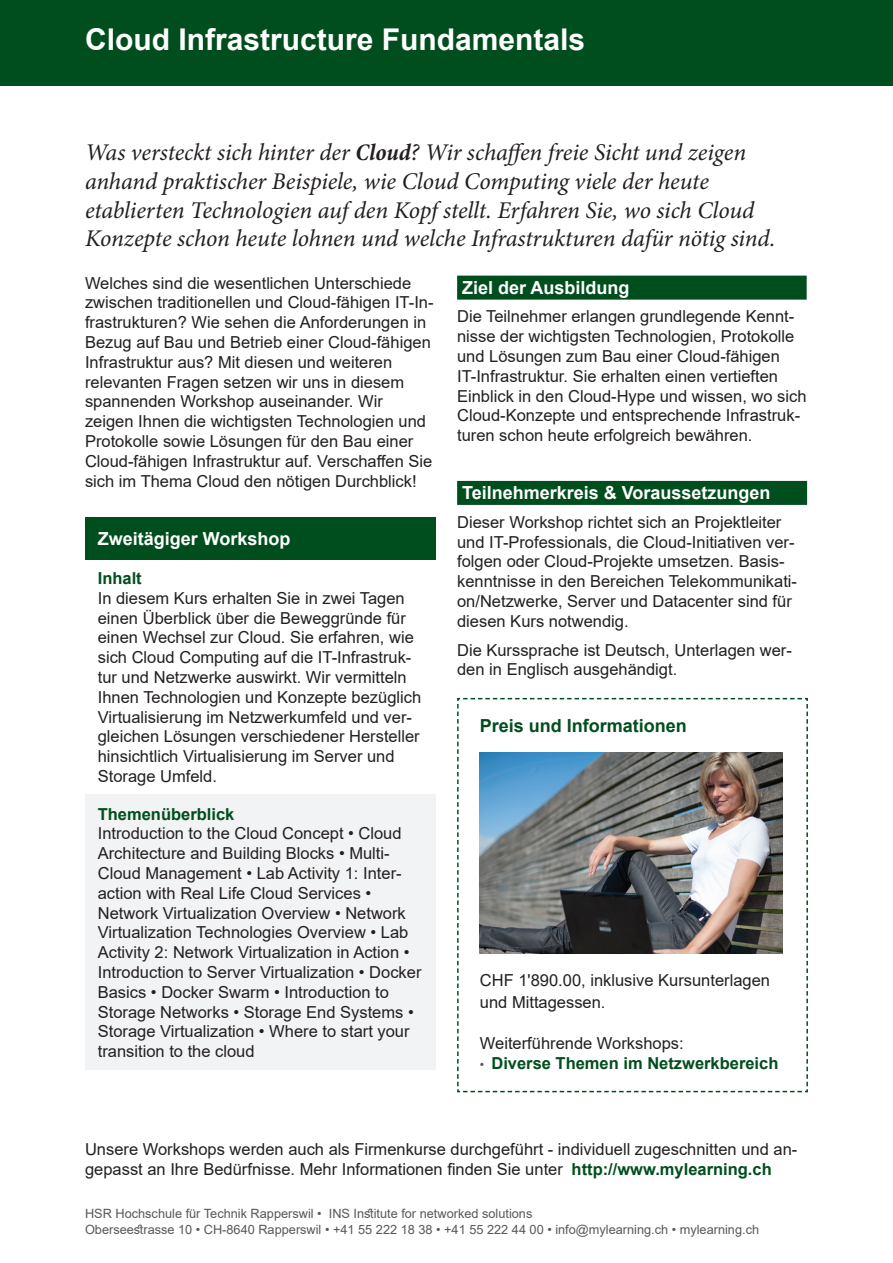
<style>
.page{position:relative;width:893px;height:1263px;background:#fff}
.page>*{position:absolute;margin:0;border:0;box-sizing:border-box;transform-origin:0 0}
.t1{font:700 30px "Arial";color:#fff}
.t2{font:italic 24px/28.8px "Minion Pro";letter-spacing:-.01em;color:#231f20}
.t3{font:700 18px "Arial";color:#fff}
.t4{font:700 18px "Arial";color:#004e1e}
.t5{font:16.5px/19.8px "Arial";color:#231f20}
.t6{font:700 16.5px "Arial";color:#004e1e}
.t7{font:12.75px/15.3px "Arial";color:#57585a}
.s1{font-weight:700;font-stretch:condensed}
</style>
<div class="page">
<div style="left:0;top:0;width:893px;height:85px;background:#004e1e"></div>
<svg style="left:457px;top:697px;width:351px;height:396px"></svg>
<img style="left:480px;top:752px;width:303px;height:202px">
<div style="left:457px;top:481px;width:350px;height:24px;background:#004e1e"></div>
<div style="left:457px;top:276px;width:350px;height:24px;background:#004e1e"></div>
<div style="left:85px;top:517px;width:351px;height:42px;background:#004e1e"></div>
<div style="left:85px;top:795px;width:351px;height:275px;background:#f2f3f4"></div>
<h1 class="t1" style="left:85px;top:18px;width:502px">Cloud Infrastructure Fundamentals</h1>
<p class="t2" style="left:85px;top:138px;width:692px">Was versteckt sich hinter der <span class="s1">Cloud</span>? Wir schaffen freie Sicht und zeigen anhand praktischer Beispiele, wie Cloud Computing viele der heute etablierten Technologien auf den Kopf stellt. Erfahren Sie, wo sich Cloud Konzepte schon heute lohnen und welche Infrastrukturen dafür nötig sind.</p>
<p class="t5" style="left:85px;top:273px;width:328px">Welches sind die wesentlichen Unterschiede</p>
<p class="t5" style="left:85px;top:312px;width:343px">frastrukturen? Wie sehen die Anforderungen in</p>
<p class="t5" style="left:85px;top:293px;width:350px">zwischen traditionellen und Cloud-fähigen IT-In-</p>
<p class="t5" style="left:85px;top:332px;width:349px">Bezug auf Bau und Betrieb einer Cloud-fähigen Infrastruktur aus? Mit diesen und weiteren relevanten Fragen setzen wir uns in diesem spannenden Workshop auseinander. Wir zeigen Ihnen die wichtigsten Technologien und Protokolle sowie Lösungen für den Bau einer Cloud-fähigen Infrastruktur auf. Verschaffen Sie sich im Thema Cloud den nötigen Durchblick!</p>
<p class="t3" style="left:98px;top:526px;width:194px">Zweitägiger Workshop</p>
<p class="t6" style="left:98px;top:567px;width:46px">Inhalt</p>
<p class="t5" style="left:98px;top:588px;width:318px">In diesem Kurs erhalten Sie in zwei Tagen einen Überblick über die Beweggründe für einen Wechsel zur Cloud. Sie erfahren, wie</p>
<p class="t5" style="left:98px;top:667px;width:310px">tur und Netzwerke auswirkt. Wir vermitteln</p>
<p class="t5" style="left:98px;top:647px;width:315px">sich Cloud Computing auf die IT-Infrastruk-</p>
<p class="t5" style="left:98px;top:687px;width:325px">Ihnen Technologien und Konzepte bezüglich</p>
<p class="t5" style="left:98px;top:727px;width:323px">gleichen Lösungen verschiedener Hersteller</p>
<p class="t5" style="left:98px;top:707px;width:316px">Virtualisierung im Netzwerkumfeld und ver-</p>
<p class="t5" style="left:98px;top:746px;width:298px">hinsichtlich Virtualisierung im Server und<br>Storage Umfeld.</p>
<p class="t6" style="left:98px;top:802px;width:138px">Themenüberblick</p>
<p class="t5" style="left:98px;top:824px;width:305px">Introduction to the Cloud Concept • Cloud</p>
<p class="t5" style="left:98px;top:843px;width:293px">Architecture and Building Blocks • Multi-</p>
<p class="t5" style="left:98px;top:863px;width:305px">Cloud Management • Lab Activity 1: Inter-</p>
<p class="t5" style="left:98px;top:883px;width:275px">action with Real Life Cloud Services •</p>
<p class="t5" style="left:98px;top:903px;width:325px">Network Virtualization Overview • Network Virtualization Technologies Overview • Lab Activity 2: Network Virtualization in Action • Introduction to Server Virtualization • Docker Basics • Docker Swarm • Introduction to Storage Networks • Storage End Systems • Storage Virtualization • Where to start your transition to the cloud</p>
<p class="t3" style="left:462px;top:275px;width:169px">Ziel der Ausbildung</p>
<p class="t5" style="left:457px;top:326px;width:339px">nisse der wichtigsten Technologien, Protokolle</p>
<p class="t5" style="left:457px;top:307px;width:339px">Die Teilnehmer erlangen grundlegende Kennt-</p>
<p class="t5" style="left:457px;top:346px;width:351px">und Lösungen zum Bau einer Cloud-fähigen<br>IT-Infrastruktur. Sie erhalten einen vertieften<br>Einblick in den Cloud-Hype und wissen, wo sich</p>
<p class="t5" style="left:457px;top:425px;width:297px">turen schon heute erfolgreich bewähren.</p>
<p class="t5" style="left:457px;top:406px;width:345px">Cloud-Konzepte und entsprechende Infrastruk-</p>
<p class="t3" style="left:462px;top:480px;width:310px">Teilnehmerkreis &amp; Voraussetzungen</p>
<p class="t5" style="left:457px;top:512px;width:326px">Dieser Workshop richtet sich an Projektleiter</p>
<p class="t5" style="left:457px;top:532px;width:339px">und IT-Professionals, die Cloud-Initiativen ver-</p>
<p class="t5" style="left:457px;top:551px;width:329px">folgen oder Cloud-Projekte umsetzen. Basis-</p>
<p class="t5" style="left:457px;top:571px;width:341px">kenntnisse in den Bereichen Telekommunikati-</p>
<p class="t5" style="left:457px;top:591px;width:336px">on/Netzwerke, Server und Datacenter sind für</p>
<p class="t5" style="left:457px;top:611px;width:173px">diesen Kurs notwendig.</p>
<p class="t5" style="left:457px;top:659px;width:222px">den in Englisch ausgehändigt.</p>
<p class="t5" style="left:457px;top:640px;width:336px">Die Kurssprache ist Deutsch, Unterlagen wer-</p>
<p class="t4" style="left:480px;top:713px;width:209px">Preis und Informationen</p>
<p class="t5" style="left:480px;top:969px;width:292px;line-height:21.6px">CHF '1 890.00, inklusive Kursunterlagen und Mittagessen.</p>
<p class="t5" style="left:480px;top:1033px;width:205px">Weiterführende Workshops:</p>
<p class="t6" style="left:491px;top:1051px;width:289px">Diverse Themen im Netzwerkbereich</p>
<p class="t7" style="left:480px;top:1057px;width:6px">•</p>
<p class="t5" style="left:85px;top:1139px;width:714px">Unsere Workshops werden auch als Firmenkurse durchgeführt - individuell zugeschnitten und an-</p>
<p class="t5" style="left:85px;top:1159px;width:479px">gepasst an Ihre Bedürfnisse. Mehr Informationen finden Sie unter</p>
<p class="t6" style="left:572px;top:1157px;width:202px">http://www.mylearning.ch</p>
<p class="t7" style="left:85px;top:1206px;width:676px">HSR Hochschule für Technik Rapperswil •<br>Oberseestrasse 10 • CH-8640 Rapperswil • +41 55 222 18 38 • +41 55 222 44 00 • info@mylearning.ch • mylearning.ch</p>
<p class="t7" style="left:329px;top:1206px;width:205px">INS Institute for networked solutions</p>
</div>
